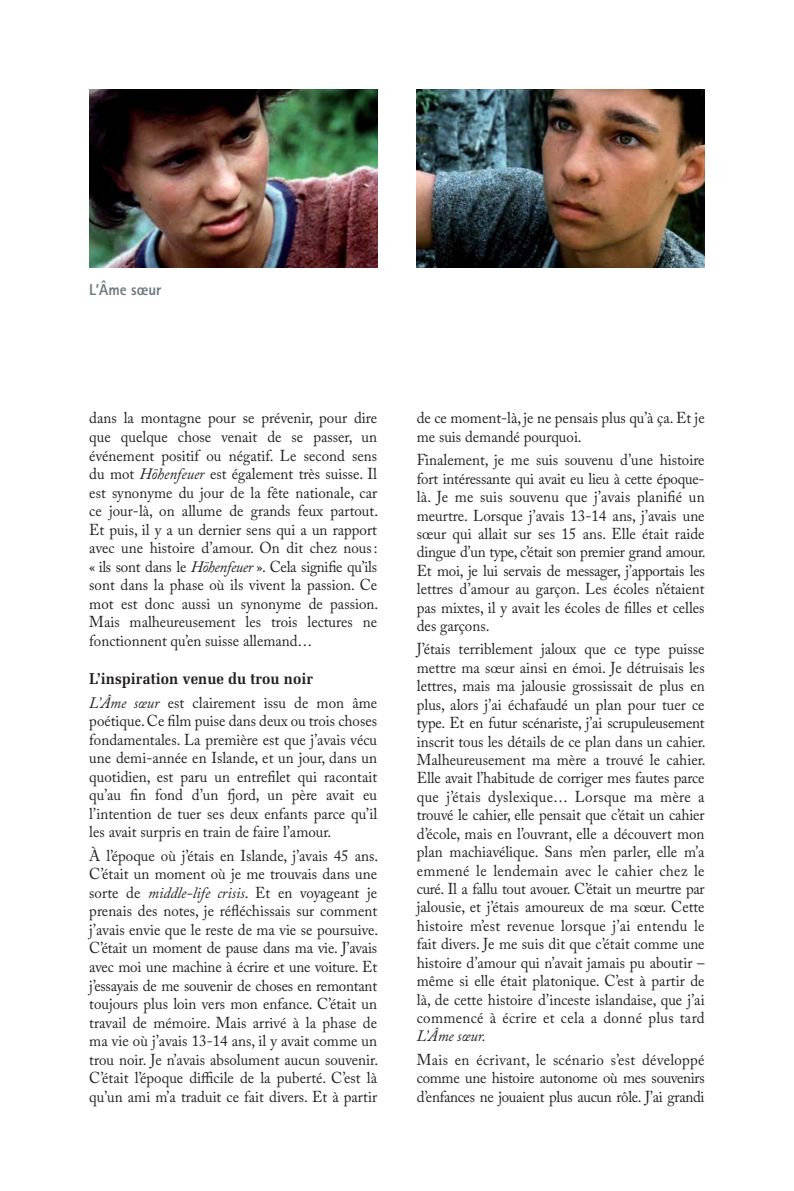
<style>
.page{position:relative;width:794px;height:1191px;background:#fff}
.page>*{position:absolute;margin:0;border:0;box-sizing:border-box;transform-origin:0 0}
.t1{font:15.75px/18.6px "Adobe Caslon Pro";color:#231f20;text-align:justify;scale:.95 1}
.t2{font:700 15.75px "Melior";color:#231f20;scale:.95 1}
.t3{font:italic 15.75px "Adobe Caslon Pro";color:#231f20;scale:.95 1}
.t4{font:800 15.75px "Rotis Sans Serif";color:#6f7b7d;scale:.95 1}
.s1{font-style:italic}
</style>
<div class="page">
<img style="left:89px;top:89px;width:288px;height:179px">
<img style="left:417px;top:89px;width:287px;height:179px">
<p class="t4" style="left:89px;top:284px;width:77px">L’Âme sœur</p>
<p class="t1" style="left:89px;top:410px;width:305px">dans la montagne pour se prévenir, pour dire que quelque chose venait de se passer, un événement positif ou négatif. Le second sens du mot <span class="s1">Höhenfeuer</span> est également très suisse. Il est synonyme du jour de la fête nationale, car ce jour-là, on allume de grands feux partout.<br>Et puis, il y a un dernier sens qui a un rapport avec une histoire d’amour. On dit chez nous : « ils sont dans le <span class="s1">Höhenfeuer</span> ». Cela signifie qu’ils sont dans la phase où ils vivent la passion. Ce mot est donc aussi un synonyme de passion.<br>Mais malheureusement les trois lectures ne fonctionnent qu’en suisse allemand…</p>
<p class="t2" style="left:89px;top:670px;width:237px">L’inspiration venue du trou noir</p>
<p class="t1" style="left:89px;top:694px;width:304px"><span class="s1">L’Âme sœur</span> est clairement issu de mon âme poétique. Ce film puise dans deux ou trois choses fondamentales. La première est que j’avais vécu une demi-année en Islande, et un jour, dans un quotidien, est paru un entrefilet qui racontait qu’au fin fond d’un fjord, un père avait eu l’intention de tuer ses deux enfants parce qu’il les avait surpris en train de faire l’amour.</p>
<p class="t1" style="left:89px;top:848px;width:305px">À l’époque où j’étais en Islande, j’avais 45 ans.<br>C’était un moment où je me trouvais dans une sorte de <span class="s1">middle-life crisis</span>. Et en voyageant je prenais des notes, je réfléchissais sur comment j’avais envie que le reste de ma vie se poursuive.<br>C’était un moment de pause dans ma vie. J’avais avec moi une machine à écrire et une voiture. Et j’essayais de me souvenir de choses en remontant toujours plus loin vers mon enfance. C’était un travail de mémoire. Mais arrivé à la phase de ma vie où j’avais 13-14 ans, il y avait comme un trou noir. Je n’avais absolument aucun souvenir.<br>C’était l’époque difficile de la puberté. C’est là qu’un ami m’a traduit ce fait divers. Et à partir</p>
<p class="t1" style="left:417px;top:410px;width:304px">de ce moment-là, je ne pensais plus qu’à ça. Et je me suis demandé pourquoi.</p>
<p class="t1" style="left:417px;top:452px;width:305px">Finalement, je me suis souvenu d’une histoire fort intéressante qui avait eu lieu à cette époque&shy;là. Je me suis souvenu que j’avais planifié un meurtre. Lorsque j’avais 13-14 ans, j’avais une sœur qui allait sur ses 15 ans. Elle était raide dingue d’un type, c’était son premier grand amour.<br>Et moi, je lui servais de messager, j’apportais les lettres d’amour au garçon. Les écoles n’étaient pas mixtes, il y avait les écoles de filles et celles des garçons.</p>
<p class="t1" style="left:417px;top:641px;width:305px">J’étais terriblement jaloux que ce type puisse mettre ma sœur ainsi en émoi. Je détruisais les lettres, mais ma jalousie grossissait de plus en plus, alors j’ai échafaudé un plan pour tuer ce type. Et en futur scénariste, j’ai scrupuleusement inscrit tous les détails de ce plan dans un cahier.<br>Malheureusement ma mère a trouvé le cahier.<br>Elle avait l’habitude de corriger mes fautes parce que j’étais dyslexique… Lorsque ma mère a trouvé le cahier, elle pensait que c’était un cahier d’école, mais en l’ouvrant, elle a découvert mon plan machiavélique. Sans m’en parler, elle m’a emmené le lendemain avec le cahier chez le curé. Il a fallu tout avouer. C’était un meurtre par jalousie, et j’étais amoureux de ma sœur. Cette histoire m’est revenue lorsque j’ai entendu le fait divers. Je me suis dit que c’était comme une histoire d’amour qui n’avait jamais pu aboutir – même si elle était platonique. C’est à partir de là, de cette histoire d’inceste islandaise, que j’ai commencé à écrire et cela a donné plus tard</p>
<p class="t3" style="left:417px;top:1030px;width:74px">L’Âme sœur.</p>
<p class="t1" style="left:417px;top:1052px;width:304px">Mais en écrivant, le scénario s’est développé comme une histoire autonome où mes souvenirs d’enfances ne jouaient plus aucun rôle. J’ai grandi</p>
</div>
